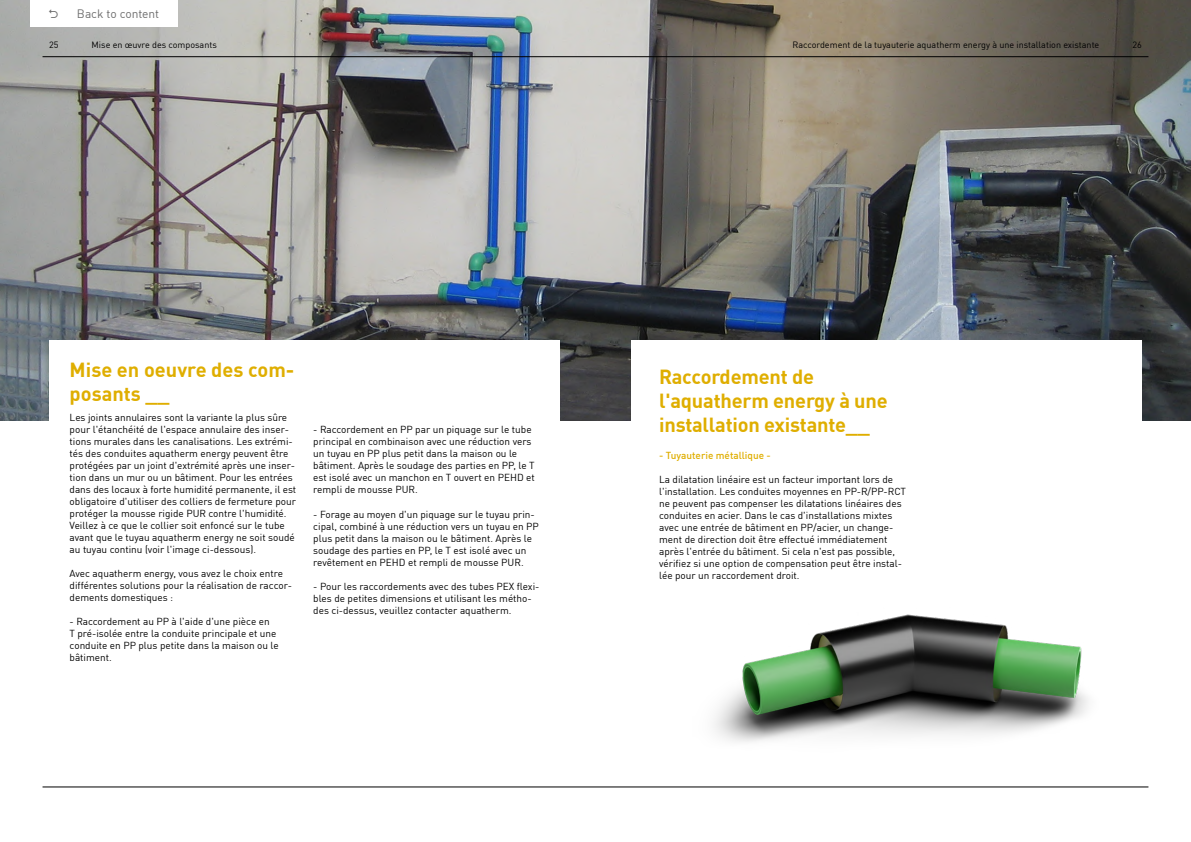
<style>
.page{position:relative;width:1191px;height:842px;background:#fff}
.page>*{position:absolute;margin:0;border:0;box-sizing:border-box;transform-origin:0 0}
.t1{font:700 20px/24px "DINOT";letter-spacing:-.01em;color:#dfae00}
.t2{font:12px "DINOT";letter-spacing:-.005em;color:#6e6e6e}
.t3{font:10px/12px "DINOT";color:#000}
.t4{font:500 10px "DINOT";color:#dfae00}
.t5{font:9px "DINOT";color:#000}
</style>
<div class="page">
<img style="left:0;top:0;width:1191px;height:421px">
<div style="left:49px;top:341px;width:510px;height:194px;background:#fff"></div>
<div style="left:631px;top:341px;width:511px;height:388px;background:#fff"></div>
<img style="left:693px;top:614px;width:432px;height:173px">
<div style="left:30px;top:0;width:148px;height:27px;background:#fff"></div>
<hr style="left:43px;top:56px;width:1105px;height:1px;background:#000">
<hr style="left:43px;top:787px;width:1105px;height:1px;background:#000">
<p class="t2" style="left:77px;top:5px;width:84px">Back to content</p>
<p class="t5" style="left:49px;top:38px;width:11px">25</p>
<p class="t5" style="left:92px;top:38px;width:127px">Mise en œuvre des composants</p>
<p class="t5" style="left:792px;top:38px;width:308px">Raccordement de la tuyauterie aquatherm energy à une installation existante</p>
<p class="t5" style="left:1132px;top:38px;width:11px">26</p>
<h1 class="t1" style="left:70px;top:355px;width:226px">Mise en oeuvre des com&shy;posants __</h1>
<p class="t3" style="left:70px;top:411px;width:228px">Les joints annulaires sont la variante la plus sûre pour l'étanchéité de l'espace annulaire des inser&shy;tions murales dans les canalisations. Les extrémi&shy;tés des conduites aquatherm energy peuvent être protégées par un joint d'extrémité après une inser&shy;tion dans un mur ou un bâtiment. Pour les entrées dans des locaux à forte humidité permanente, il est obligatoire d'utiliser des colliers de fermeture pour protéger la mousse rigide PUR contre l'humidité.<br>Veillez à ce que le collier soit enfoncé sur le tube avant que le tuyau aquatherm energy ne soit soudé au tuyau continu (voir l'image ci-dessous).</p>
<p class="t3" style="left:70px;top:567px;width:224px">Avec aquatherm energy, vous avez le choix entre différentes solutions pour la réalisation de raccor&shy;dements domestiques :</p>
<p class="t3" style="left:70px;top:615px;width:211px">- Raccordement au PP à l'aide d'une pièce en<br>T pré-isolée entre la conduite principale et une conduite en PP plus petite dans la maison ou le bâtiment.</p>
<p class="t3" style="left:313px;top:423px;width:223px">- Raccordement en PP par un piquage sur le tube principal en combinaison avec une réduction vers un tuyau en PP plus petit dans la maison ou le bâtiment. Après le soudage des parties en PP, le T est isolé avec un manchon en T ouvert en PEHD et rempli de mousse PUR.</p>
<p class="t3" style="left:313px;top:507px;width:227px">- Forage au moyen d'un piquage sur le tuyau prin&shy;cipal, combiné à une réduction vers un tuyau en PP plus petit dans la maison ou le bâtiment. Après le soudage des parties en PP, le T est isolé avec un revêtement en PEHD et rempli de mousse PUR.</p>
<p class="t3" style="left:313px;top:579px;width:228px">- Pour les raccordements avec des tubes PEX flexi&shy;bles de petites dimensions et utilisant les métho&shy;des ci-dessus, veuillez contacter aquatherm.</p>
<h1 class="t1" style="left:659px;top:363px;width:230px">Raccordement de l'aquatherm energy à une installation existante__</h1>
<p class="t4" style="left:659px;top:447px;width:113px">- Tuyauterie métallique -</p>
<p class="t3" style="left:659px;top:472px;width:248px">La dilatation linéaire est un facteur important lors de l'installation. Les conduites moyennes en PP-R/PP-RCT ne peuvent pas compenser les dilatations linéaires des conduites en acier. Dans le cas d'installations mixtes avec une entrée de bâtiment en PP/acier, un change&shy;ment de direction doit être effectué immédiatement après l'entrée du bâtiment. Si cela n'est pas possible, vérifiez si une option de compensation peut être instal&shy;lée pour un raccordement droit.</p>
</div>
